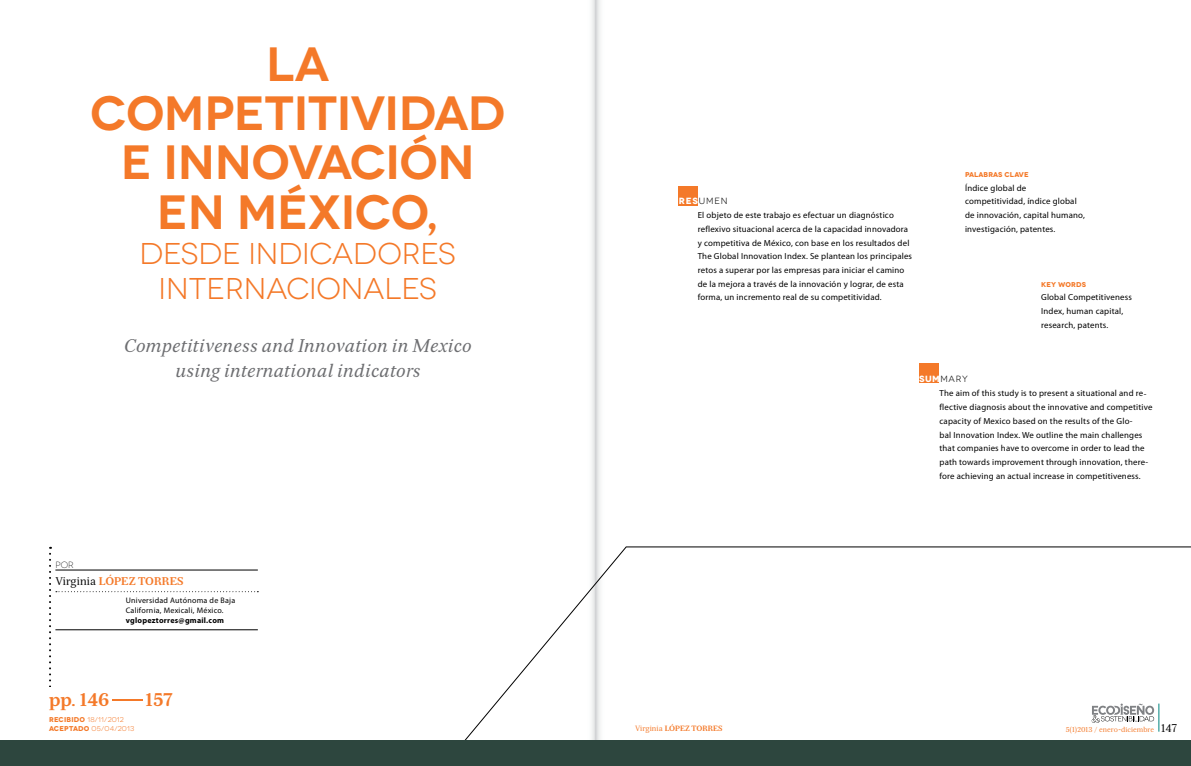
<style>
.page{position:relative;width:1191px;height:766px;background:#fff}
.page>*{position:absolute;margin:0;border:0;box-sizing:border-box;transform-origin:0 0}
.t1{font:600 48px/49.3px "Novecentowide";letter-spacing:-.005em;color:#f47929;text-align:center}
.t2{font:30px/35px "Novecentowide";letter-spacing:-.01em;color:#f47929;text-align:center}
.t3{font:italic 18px/25px "Serif 12 Beta";letter-spacing:.01em;color:#6d6e71;text-align:center}
.t4{font:700 18px "Serif 12 Beta";color:#f47929}
.t5{font:700 11px "Serif 12 Beta";color:#f47929}
.t6{font:9px "Novecentowide";letter-spacing:.09em;color:#000}
.t7{font:300 9px "Novecentowide";color:#000}
.t8{font:8.8px/13.7px "Myriad Pro";letter-spacing:.02em;color:#000}
.t9{font:8px/10px "Myriad Pro";letter-spacing:.03em;color:#000}
.t10{font:700 8px "Myriad Pro";letter-spacing:.03em;color:#000}
.t11{font:700 7.5px "Serif 12 Beta";color:#f47929}
.t12{font:7px "Serif 12 Beta";color:#f47929}
.t13{font:7px/9px "Novecentowide";letter-spacing:.03em;color:#f47929}
.t14{font:700 7px "Novecentowide";letter-spacing:.01em;color:#f47929}
.s1{font-weight:400;color:#000}
.s2{font-weight:700;color:#fff}
.s3{font-weight:700}
.s4{font-size:11px;color:#000}
.s5{font-weight:400}
</style>
<div class="page">
<svg style="left:592px;top:0;width:3px;height:545px"></svg>
<svg style="left:595px;top:0;width:5px;height:545px"></svg>
<svg style="left:49px;top:546px;width:209px;height:141px"></svg>
<div style="left:678px;top:186px;width:20px;height:19px;background:#f47929"></div>
<div style="left:919px;top:363px;width:20px;height:19px;background:#f47929"></div>
<svg style="left:464px;top:545px;width:727px;height:195px"></svg>
<div style="left:0;top:740px;width:1191px;height:25px;background:#2d463e"></div>
<h1 class="t1" style="left:90px;top:39px;width:417px">LA<br>COMPETITIVIDAD<br>E INNOVACIÓN<br>EN MÉXICO,</h1>
<h2 class="t2" style="left:139px;top:236px;width:318px">DESDE INDICADORES<br>INTERNACIONALES</h2>
<h3 class="t3" style="left:124px;top:333px;width:349px">Competitiveness and Innovation in Mexico using international indicators</h3>
<p class="t7" style="left:55px;top:559px;width:20px">por</p>
<p class="t5" style="left:55px;top:574px;width:130px"><span class="s1">VIRGINIA</span> LÓPEZ TORRES</p>
<p class="t9" style="left:126px;top:595px;width:111px">Universidad Autónoma de Baja<br>California, Mexicali, México.</p>
<p class="t10" style="left:126px;top:615px;width:100px">vglopeztorres@gmail.com</p>
<h3 class="t4" style="left:49px;top:688px;width:125px">pp. 146—157</h3>
<p class="t6" style="left:679px;top:196px;width:50px"><span class="s2">RES</span>UMEN</p>
<p class="t8" style="left:698px;top:208px;width:216px">El objeto de este trabajo es efectuar un diagnóstico reflexivo situacional acerca de la capacidad innovadora y competitiva de México, con base en los resultados del The Global Innovation Index. Se plantean los principales retos a superar por las empresas para iniciar el camino de la mejora a través de la innovación y lograr, de esta forma, un incremento real de su competitividad.</p>
<p class="t14" style="left:965px;top:170px;width:65px">PALABRAS CLAVE</p>
<p class="t8" style="left:965px;top:181px;width:121px">Índice global de competitividad, índice global de innovación, capital humano, investigación, patentes.</p>
<p class="t14" style="left:1041px;top:280px;width:46px">KEY WORDS</p>
<p class="t8" style="left:1041px;top:290px;width:92px">Global Competitiveness<br>Index, human capital, research, patents.</p>
<p class="t6" style="left:919px;top:373px;width:50px"><span class="s2">SUM</span>MARY</p>
<p class="t8" style="left:939px;top:386px;width:214px">The aim of this study is to present a situational and re&shy;flective diagnosis about the innovative and competitive capacity of Mexico based on the results of the Glo-<br>bal Innovation Index. We outline the main challenges that companies have to overcome in order to lead the path towards improvement through innovation, there&shy;fore achieving an actual increase in competitiveness.</p>
<p class="t13" style="left:49px;top:714px;width:87px"><span class="s3">RECIBIDO</span> 18/11/2012<br><span class="s3">ACEPTADO</span> 05/04/2013</p>
<p class="t12" style="left:12px;top:724px;width:114px"><span class="s4">146</span> 5(1)2013 / ENERO-DICIEMBRE</p>
<p class="t11" style="left:635px;top:724px;width:89px"><span class="s5">VIRGINIA</span> LÓPEZ TORRES</p>
<p class="t12" style="left:1065px;top:724px;width:113px">5(1)2013 / ENERO-DICIEMBRE <span class="s4">147</span></p>
</div>
